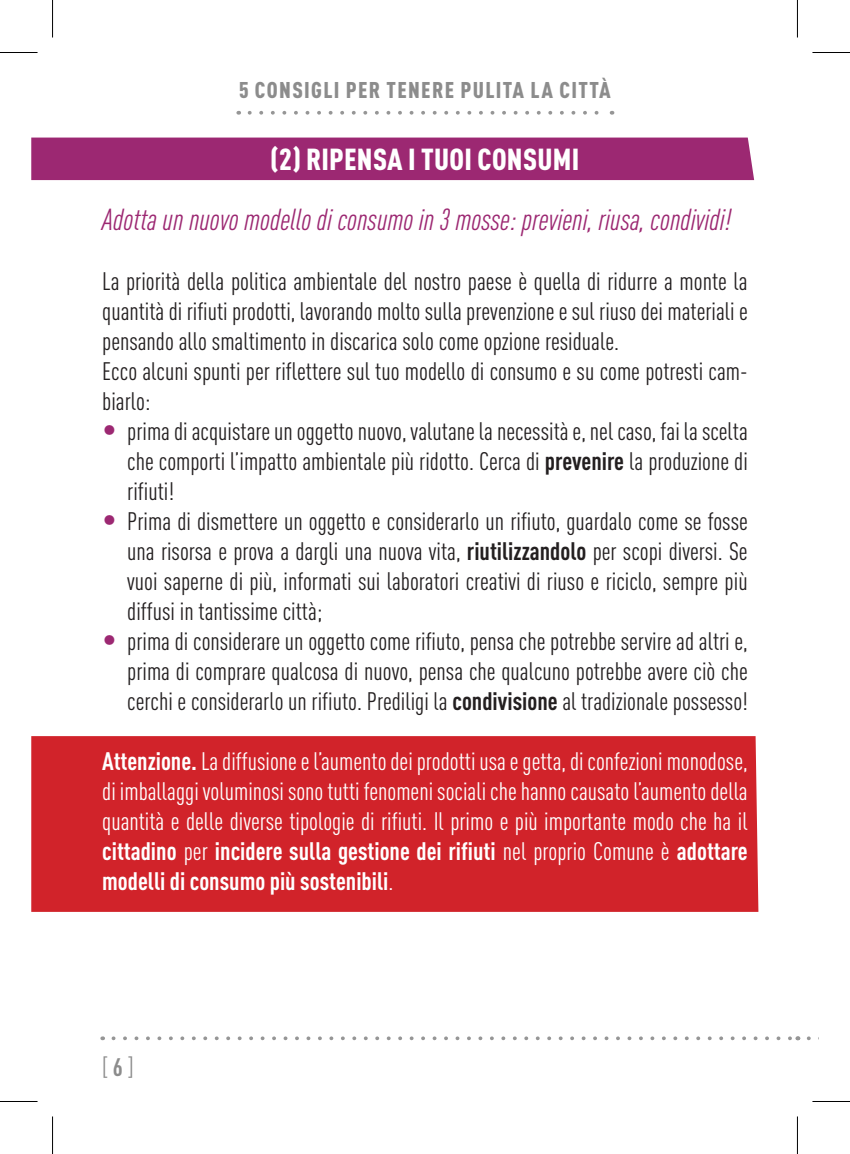
<style>
.page{position:relative;width:850px;height:1154px;background:#fff}
.page>*{position:absolute;margin:0;border:0;box-sizing:border-box;transform-origin:0 0}
.t1{font:italic condensed 30px "DIN Pro";color:#9c2872}
.t2{font:900 condensed 30px "DIN Pro";letter-spacing:.01em;color:#fff}
.t3{font:condensed 25px/30px "DIN Pro";color:#231f20;text-align:justify}
.t4{font:condensed 25px/30px "DIN Pro";color:#fff;text-align:justify}
.t5{font:condensed 25px "DIN Pro";color:#8c8c8c}
.t6{font:900 condensed 22.5px "DIN Pro";letter-spacing:.06em;color:#8c8c8c}
.s1{font-weight:700;font-stretch:normal;font-size:30px;color:#9c2872}
.s2{font-weight:700}
</style>
<div class="page">
<svg style="left:249px;top:111px;width:350px;height:4px"></svg>
<svg style="left:113px;top:1036px;width:678px;height:4px"></svg>
<div style="left:31px;top:736px;width:727px;height:176px;background:#d1232a"></div>
<div style="left:31px;top:138px;width:722px;height:42px;background:#9c2872"></div>
<hr style="left:0;top:52px;width:38px;height:1px;background:#000">
<hr style="left:812px;top:52px;width:37px;height:1px;background:#000">
<hr style="left:0;top:1101px;width:38px;height:1px;background:#000">
<hr style="left:812px;top:1101px;width:37px;height:1px;background:#000">
<hr style="left:52px;top:0;width:1px;height:38px;background:#000">
<hr style="left:52px;top:1116px;width:1px;height:38px;background:#000">
<hr style="left:796px;top:0;width:1px;height:38px;background:#000">
<hr style="left:796px;top:1116px;width:1px;height:38px;background:#000">
<p class="t6" style="left:239px;top:73px;width:373px">5 CONSIGLI PER TENERE PULITA LA CITTÀ</p>
<p class="t2" style="left:270px;top:136px;width:310px">(2) RIPENSA I TUOI CONSUMI</p>
<p class="t1" style="left:102px;top:198px;width:630px">Adotta un nuovo modello di consumo in 3 mosse: previeni, riusa, condividi!</p>
<p class="t3" style="left:102px;top:264px;width:646px;text-align:left">La priorità della politica ambientale del nostro paese è quella di ridurre a monte la quantità di rifiuti prodotti, lavorando molto sulla prevenzione e sul riuso dei materiali e pensando allo smaltimento in discarica solo come opzione residuale.<br>Ecco alcuni spunti per riflettere sul tuo modello di consumo e su come potresti cam&shy;biarlo:</p>
<p class="t3" style="left:127px;top:414px;width:622px;text-indent:-25px"><span class="s1">•</span> prima di acquistare un oggetto nuovo, valutane la necessità e, nel caso, fai la scelta che comporti l’impatto ambientale più ridotto. Cerca di <span class="s2">prevenire</span> la produzione di rifiuti!</p>
<p class="t3" style="left:127px;top:504px;width:621px;text-indent:-25px"><span class="s1">•</span> Prima di dismettere un oggetto e considerarlo un rifiuto, guardalo come se fosse una risorsa e prova a dargli una nuova vita, <span class="s2">riutilizzandolo</span> per scopi diversi. Se vuoi saperne di più, informati sui laboratori creativi di riuso e riciclo, sempre più diffusi in tantissime città;</p>
<p class="t3" style="left:127px;top:624px;width:621px;text-indent:-25px"><span class="s1">•</span> prima di considerare un oggetto come rifiuto, pensa che potrebbe servire ad altri e, prima di comprare qualcosa di nuovo, pensa che qualcuno potrebbe avere ciò che cerchi e considerarlo un rifiuto. Prediligi la <span class="s2">condivisione</span> al tradizionale possesso!</p>
<p class="t4" style="left:102px;top:744px;width:646px"><span class="s2">Attenzione.</span> La diffusione e l’aumento dei prodotti usa e getta, di confezioni monodose, di imballaggi voluminosi sono tutti fenomeni sociali che hanno causato l’aumento della quantità e delle diverse tipologie di rifiuti. Il primo e più importante modo che ha il <span class="s2">cittadino</span> per <span class="s2">incidere sulla gestione dei rifiuti</span> nel proprio Comune è <span class="s2">adottare modelli di consumo più sostenibili</span>.</p>
<p class="t5" style="left:102px;top:1049px;width:33px">[ <span class="s2">6</span> ]</p>
</div>
